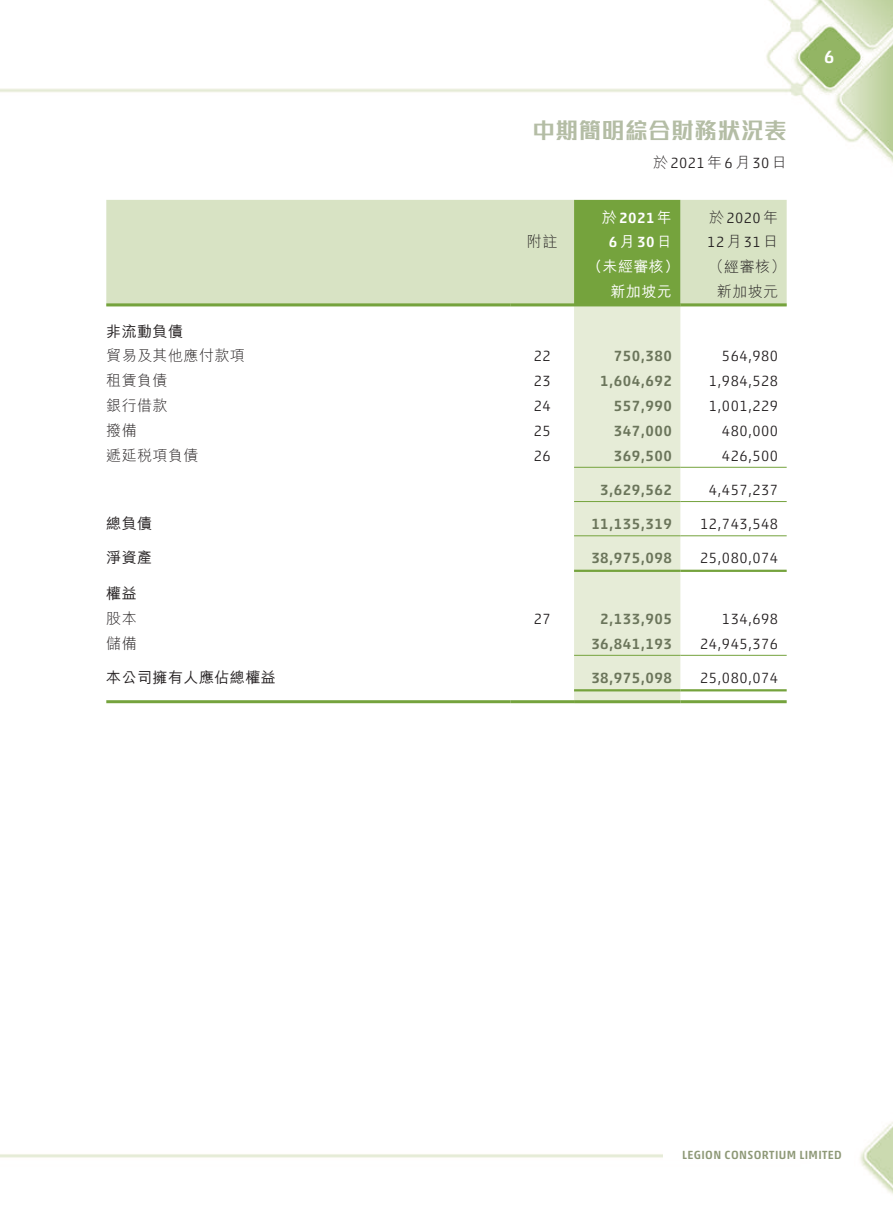
<style>
.page{position:relative;width:893px;height:1212px;background:#fff}
.page>*{position:absolute;margin:0;border:0;box-sizing:border-box;transform-origin:0 0}
.副主標題{font:700 22.5px "M Stiff Hei HK";letter-spacing:.03em;color:#b4bda5}
._3__標題{font:500 18px "Akko Pro";color:#fff}
._1__內文{font:300 15px "Akko Pro";letter-spacing:.03em;color:#231f20}
._1__內文-2{font:500 15px "Akko Pro";letter-spacing:.03em;color:#6b755b}
._1__內文-3{font:300 15px "M Hei HK";letter-spacing:.03em;color:#231f20}
._1__內文-4{font:500 15px "M Hei HK";letter-spacing:.03em;color:#231f20}
.日期{font:300 15px "Akko Pro";letter-spacing:.03em;color:#231f20}
._1__內文-5{font:500 15px "Akko Pro";letter-spacing:.03em;color:#fff}
._1__內文-6{font:500 15px "M Hei HK";letter-spacing:.03em;color:#fff}
.t1{font:500 12px "Akko Pro";letter-spacing:.03em;color:#8d9876}
.s1{font-family:"M Hei HK"}
.s2{font-weight:700}
</style>
<div class="page">
<img style="left:1px;top:0;width:892px;height:1194px">
<div style="left:663px;top:1139px;width:179px;height:21px;background:#fff"></div>
<div style="left:106px;top:200px;width:681px;height:103px;background:#d8e3c4"></div>
<svg style="left:574px;top:200px;width:106px;height:500px;background:#cddcb6"></svg>
<hr style="left:106px;top:303px;width:404px;height:3px;background:#75a33d">
<hr style="left:510px;top:303px;width:64px;height:3px;background:#75a33d">
<hr style="left:574px;top:303px;width:106px;height:3px;background:#75a33d">
<hr style="left:680px;top:303px;width:107px;height:3px;background:#75a33d">
<hr style="left:574px;top:467px;width:106px;height:1px;background:#75a33d">
<hr style="left:680px;top:467px;width:107px;height:1px;background:#75a33d">
<hr style="left:574px;top:501px;width:106px;height:1px;background:#75a33d">
<hr style="left:680px;top:501px;width:107px;height:1px;background:#75a33d">
<hr style="left:574px;top:535px;width:106px;height:1px;background:#75a33d">
<hr style="left:680px;top:535px;width:107px;height:1px;background:#75a33d">
<hr style="left:574px;top:570px;width:106px;height:2px;background:#75a33d">
<hr style="left:680px;top:570px;width:107px;height:2px;background:#75a33d">
<hr style="left:574px;top:655px;width:106px;height:1px;background:#75a33d">
<hr style="left:680px;top:655px;width:107px;height:1px;background:#75a33d">
<hr style="left:574px;top:689px;width:106px;height:2px;background:#75a33d">
<hr style="left:680px;top:689px;width:107px;height:2px;background:#75a33d">
<hr style="left:106px;top:700px;width:404px;height:3px;background:#75a33d">
<hr style="left:510px;top:700px;width:64px;height:3px;background:#75a33d">
<hr style="left:574px;top:700px;width:106px;height:3px;background:#75a33d">
<hr style="left:680px;top:700px;width:107px;height:3px;background:#75a33d">
<p class="_3__標題" style="left:824px;top:46px;width:12px">6</p>
<p class="副主標題" style="left:532px;top:120px;width:256px">中期簡明綜合財務狀況表</p>
<p class="日期" style="left:653px;top:154px;width:135px"><span class="s1">於</span>2021<span class="s1">年</span>6<span class="s1">月</span>30<span class="s1">日</span></p>
<p class="_1__內文-3" style="left:527px;top:234px;width:32px">附註</p>
<p class="_1__內文-5" style="left:602px;top:208px;width:72px"><span class="s1">於</span>2021<span class="s1">年</span></p>
<p class="_1__內文-5" style="left:609px;top:233px;width:64px">6<span class="s1">月</span>30<span class="s1">日</span></p>
<p class="_1__內文-6" style="left:587px;top:256px;width:94px"><span class="s2">（</span>未經審核<span class="s2">）</span></p>
<p class="_1__內文" style="left:709px;top:209px;width:71px"><span class="s1">於</span>2020<span class="s1">年</span></p>
<p class="_1__內文" style="left:707px;top:233px;width:72px">12<span class="s1">月</span>31<span class="s1">日</span></p>
<p class="_1__內文-3" style="left:709px;top:259px;width:78px">（經審核(</p>
<p class="_1__內文-6" style="left:610px;top:281px;width:63px">新加坡元</p>
<p class="_1__內文-3" style="left:717px;top:284px;width:63px">新加坡元</p>
<p class="_1__內文-4" style="left:106px;top:320px;width:78px">非流動負債</p>
<p class="_1__內文-3" style="left:106px;top:348px;width:140px">貿易及其他應付款項</p>
<p class="_1__內文" style="left:534px;top:347px;width:18px">22</p>
<p class="_1__內文-2" style="left:614px;top:347px;width:59px">750,380</p>
<p class="_1__內文" style="left:722px;top:347px;width:58px">564,980</p>
<p class="_1__內文-3" style="left:106px;top:373px;width:63px">租賃負債</p>
<p class="_1__內文" style="left:534px;top:372px;width:18px">23</p>
<p class="_1__內文-2" style="left:600px;top:372px;width:73px">1,604,692</p>
<p class="_1__內文" style="left:709px;top:372px;width:71px">1,984,528</p>
<p class="_1__內文-3" style="left:106px;top:398px;width:63px">銀行借款</p>
<p class="_1__內文" style="left:534px;top:397px;width:18px">24</p>
<p class="_1__內文-2" style="left:614px;top:397px;width:59px">557,990</p>
<p class="_1__內文" style="left:709px;top:397px;width:71px">1,001,229</p>
<p class="_1__內文-3" style="left:106px;top:423px;width:32px">撥備</p>
<p class="_1__內文" style="left:534px;top:422px;width:18px">25</p>
<p class="_1__內文-2" style="left:614px;top:421px;width:59px">347,000</p>
<p class="_1__內文" style="left:722px;top:422px;width:58px">480,000</p>
<p class="_1__內文-3" style="left:106px;top:447px;width:94px">遞延稅項負債</p>
<p class="_1__內文" style="left:534px;top:446px;width:18px">26</p>
<p class="_1__內文-2" style="left:614px;top:446px;width:59px">369,500</p>
<p class="_1__內文" style="left:722px;top:446px;width:58px">426,500</p>
<p class="_1__內文-2" style="left:600px;top:480px;width:73px">3,629,562</p>
<p class="_1__內文" style="left:709px;top:481px;width:71px">4,457,237</p>
<p class="_1__內文-4" style="left:106px;top:513px;width:47px">總負債</p>
<p class="_1__內文-2" style="left:591px;top:515px;width:82px">11,135,319</p>
<p class="_1__內文" style="left:700px;top:515px;width:80px">12,743,548</p>
<p class="_1__內文-4" style="left:106px;top:547px;width:47px">淨資產</p>
<p class="_1__內文-4" style="left:106px;top:583px;width:32px">權益</p>
<p class="_1__內文-2" style="left:591px;top:549px;width:82px">38,975,098</p>
<p class="_1__內文" style="left:700px;top:549px;width:80px">25,080,074</p>
<p class="_1__內文-3" style="left:106px;top:611px;width:32px">股本</p>
<p class="_1__內文" style="left:534px;top:610px;width:18px">27</p>
<p class="_1__內文-2" style="left:600px;top:609px;width:73px">2,133,905</p>
<p class="_1__內文" style="left:722px;top:610px;width:58px">134,698</p>
<p class="_1__內文-3" style="left:106px;top:635px;width:32px">儲備</p>
<p class="_1__內文-2" style="left:591px;top:634px;width:82px">36,841,193</p>
<p class="_1__內文" style="left:700px;top:634px;width:80px">24,945,376</p>
<p class="_1__內文-4" style="left:106px;top:666px;width:171px">本公司擁有人應佔總權益</p>
<p class="_1__內文-2" style="left:591px;top:668px;width:82px">38,975,098</p>
<p class="_1__內文" style="left:700px;top:669px;width:80px">25,080,074</p>
<p class="t1" style="left:682px;top:1147px;width:161px">LEGION CONSORTIUM LIMITED</p>
</div>
